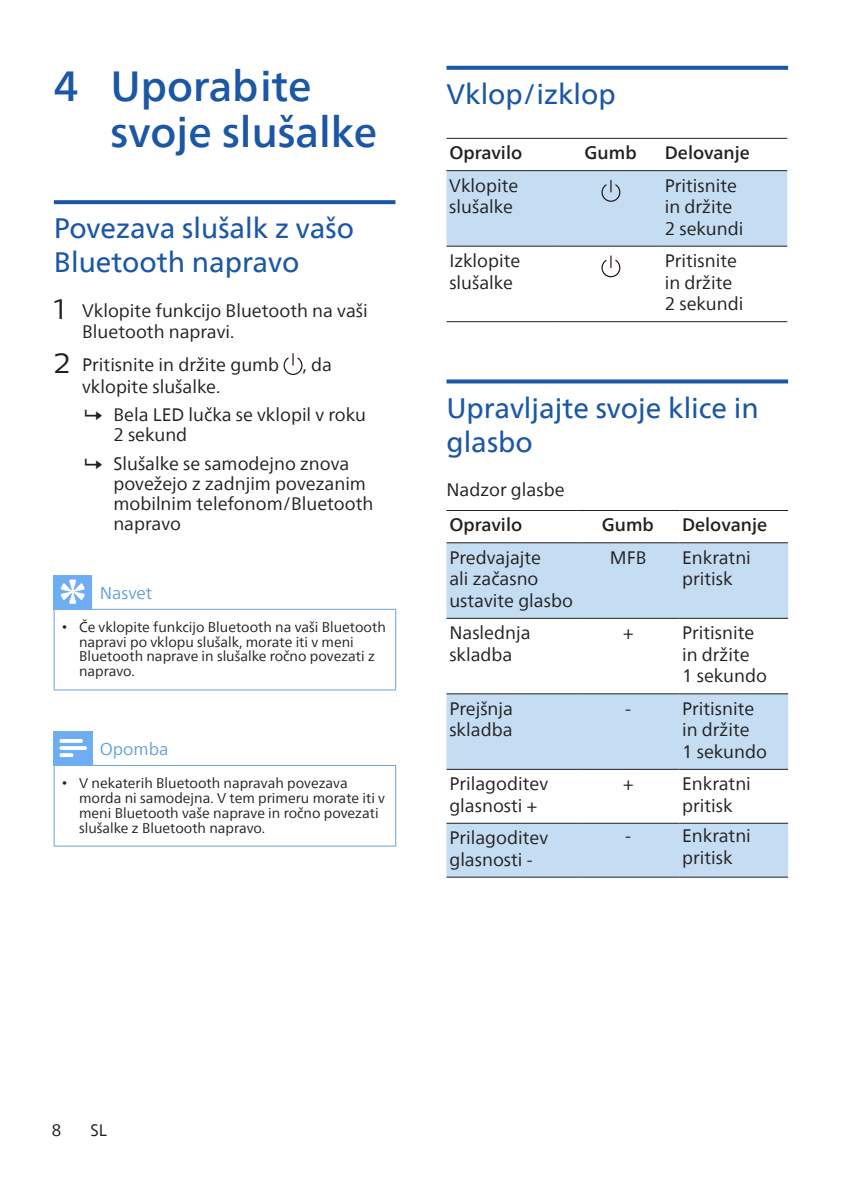
<style>
.page{position:relative;width:842px;height:1191px;background:#fff}
.page>*{position:absolute;margin:0;border:0;box-sizing:border-box;transform-origin:0 0}
.t1{font:500 42px/46px "Neue Frutiger World";color:#1c57a5}
.t2{font:28px/34px "Neue Frutiger World";color:#1c57a5}
.t3{font:18px/21.6px "Neue Frutiger World";color:#231f20}
.t4{font:500 18px "Neue Frutiger World";color:#231f20}
.t5{font:17px "Neue Frutiger World";color:#66a2d7}
.t6{font:16.4px "Neue Frutiger World";color:#231f20}
.t7{font:14px/15px "Neue Frutiger World";color:#231f20}
.s1{font-family:"Centrale Sans";font-size:28px}
.s2{font-family:"Arial"}
</style>
<div class="page">
<svg style="left:54px;top:200px;width:341px;height:4px"></svg>
<svg style="left:284px;top:353px;width:18px;height:22px"></svg>
<hr style="left:395px;top:609px;width:1px;height:80px;background:#66a2d7">
<hr style="left:54px;top:609px;width:1px;height:80px;background:#66a2d7">
<hr style="left:54px;top:689px;width:38px;height:1px;background:#66a2d7">
<hr style="left:92px;top:689px;width:304px;height:1px;background:#66a2d7">
<hr style="left:92px;top:609px;width:304px;height:1px;background:#66a2d7">
<hr style="left:54px;top:609px;width:38px;height:1px;background:#66a2d7">
<div style="left:54px;top:575px;width:38px;height:34px;background:#6eadf2"></div>
<svg style="left:61px;top:579px;width:24px;height:25px"></svg>
<hr style="left:395px;top:765px;width:1px;height:81px;background:#66a2d7">
<hr style="left:54px;top:765px;width:1px;height:81px;background:#66a2d7">
<hr style="left:54px;top:845px;width:38px;height:1px;background:#66a2d7">
<hr style="left:92px;top:845px;width:304px;height:1px;background:#66a2d7">
<hr style="left:92px;top:765px;width:304px;height:1px;background:#66a2d7">
<hr style="left:54px;top:765px;width:38px;height:1px;background:#66a2d7">
<div style="left:53px;top:731px;width:40px;height:34px;background:#6eadf2"></div>
<svg style="left:60px;top:739px;width:27px;height:18px"></svg>
<svg style="left:446px;top:66px;width:342px;height:4px"></svg>
<svg style="left:446px;top:379px;width:342px;height:4px"></svg>
<hr style="left:446px;top:138px;width:114px;height:1px;background:#231f20">
<hr style="left:560px;top:138px;width:102px;height:1px;background:#231f20">
<hr style="left:662px;top:138px;width:125px;height:1px;background:#231f20">
<hr style="left:446px;top:170px;width:114px;height:1px;background:#231f20">
<hr style="left:560px;top:170px;width:102px;height:1px;background:#231f20">
<hr style="left:662px;top:170px;width:125px;height:1px;background:#231f20">
<hr style="left:446px;top:246px;width:114px;height:1px;background:#231f20">
<hr style="left:560px;top:246px;width:102px;height:1px;background:#231f20">
<hr style="left:662px;top:246px;width:125px;height:1px;background:#231f20">
<hr style="left:446px;top:321px;width:114px;height:1px;background:#231f20">
<hr style="left:560px;top:321px;width:102px;height:1px;background:#231f20">
<hr style="left:662px;top:321px;width:125px;height:1px;background:#231f20">
<div style="left:446px;top:171px;width:341px;height:75px;background:#c4ddf2"></div>
<svg style="left:601px;top:255px;width:19px;height:22px"></svg>
<svg style="left:446px;top:543px;width:342px;height:333px;fill:#c4ddf2"></svg>
<hr style="left:446px;top:510px;width:131px;height:1px;background:#231f20">
<hr style="left:577px;top:510px;width:102px;height:1px;background:#231f20">
<hr style="left:679px;top:510px;width:109px;height:1px;background:#231f20">
<hr style="left:446px;top:542px;width:131px;height:1px;background:#231f20">
<hr style="left:577px;top:542px;width:102px;height:1px;background:#231f20">
<hr style="left:679px;top:542px;width:109px;height:1px;background:#231f20">
<hr style="left:446px;top:618px;width:131px;height:1px;background:#231f20">
<hr style="left:577px;top:618px;width:102px;height:1px;background:#231f20">
<hr style="left:679px;top:618px;width:109px;height:1px;background:#231f20">
<hr style="left:446px;top:693px;width:131px;height:1px;background:#231f20">
<hr style="left:577px;top:693px;width:102px;height:1px;background:#231f20">
<hr style="left:679px;top:693px;width:109px;height:1px;background:#231f20">
<hr style="left:446px;top:769px;width:131px;height:1px;background:#231f20">
<hr style="left:577px;top:769px;width:102px;height:1px;background:#231f20">
<hr style="left:679px;top:769px;width:109px;height:1px;background:#231f20">
<hr style="left:446px;top:822px;width:131px;height:1px;background:#231f20">
<hr style="left:577px;top:822px;width:102px;height:1px;background:#231f20">
<hr style="left:679px;top:822px;width:109px;height:1px;background:#231f20">
<hr style="left:446px;top:876px;width:131px;height:1px;background:#231f20">
<hr style="left:577px;top:876px;width:102px;height:1px;background:#231f20">
<hr style="left:679px;top:876px;width:109px;height:1px;background:#231f20">
<h1 class="t1" style="left:111px;top:64px;width:268px;text-indent:-57px">4 Uporabite svoje slušalke</h1>
<h2 class="t2" style="left:54px;top:212px;width:302px">Povezava slušalk z vašo<br>Bluetooth napravo</h2>
<p class="t3" style="left:82px;top:300px;width:287px;text-indent:-28px"><span class="s1">1</span> Vklopite funkcijo Bluetooth na vaši<br>Bluetooth napravi.</p>
<p class="t3" style="left:54px;top:354px;width:227px"><span class="s1">2</span> Pritisnite in držite gumb</p>
<p class="t3" style="left:302px;top:354px;width:31px">, da</p>
<p class="t3" style="left:113px;top:372px;width:254px;line-height:28.6px;text-indent:-31px">vklopite slušalke.<br>Bela LED lučka se vklopil v roku</p>
<p class="t3" style="left:113px;top:421px;width:237px;line-height:28.6px">2 sekund<br>Slušalke se samodejno znova</p>
<p class="t3" style="left:113px;top:474px;width:262px;line-height:20px">povežejo z zadnjim povezanim mobilnim telefonom/Bluetooth napravo</p>
<p class="t5" style="left:100px;top:580px;width:54px">Nasvet</p>
<p class="t7" style="left:79px;top:619px;width:308px;text-indent:-17px"><span class="s2">•</span> Če vklopite funkcijo Bluetooth na vaši Bluetooth napravi po vklopu slušalk, morate iti v meni Bluetooth naprave in slušalke ročno povezati z napravo.</p>
<p class="t5" style="left:100px;top:736px;width:70px">Opomba</p>
<p class="t7" style="left:79px;top:775px;width:307px;text-indent:-17px"><span class="s2">•</span> V nekaterih Bluetooth napravah povezava morda ni samodejna. V tem primeru morate iti v meni Bluetooth vaše naprave in ročno povezati slušalke z Bluetooth napravo.</p>
<h2 class="t2" style="left:446px;top:78px;width:171px">Vklop/izklop</h2>
<p class="t4" style="left:449px;top:138px;width:74px">Opravilo</p>
<p class="t4" style="left:585px;top:138px;width:54px">Gumb</p>
<p class="t4" style="left:665px;top:138px;width:87px">Delovanje</p>
<p class="t3" style="left:449px;top:175px;width:70px">Vklopite slušalke</p>
<p class="t3" style="left:665px;top:175px;width:80px">Pritisnite in držite<br>2 sekundi</p>
<p class="t3" style="left:449px;top:250px;width:73px">Izklopite slušalke</p>
<p class="t3" style="left:665px;top:250px;width:80px">Pritisnite in držite<br>2 sekundi</p>
<h2 class="t2" style="left:446px;top:391px;width:314px">Upravljajte svoje klice in glasbo</h2>
<p class="t3" style="left:446px;top:479px;width:120px">Nadzor glasbe</p>
<p class="t4" style="left:449px;top:510px;width:74px">Opravilo</p>
<p class="t4" style="left:602px;top:510px;width:54px">Gumb</p>
<p class="t4" style="left:682px;top:510px;width:87px">Delovanje</p>
<p class="t3" style="left:449px;top:547px;width:125px">Predvajajte<br>ali začasno ustavite glasbo</p>
<p class="t3" style="left:610px;top:547px;width:38px">MFB</p>
<p class="t3" style="left:682px;top:547px;width:70px">Enkratni pritisk</p>
<p class="t3" style="left:449px;top:622px;width:83px">Naslednja skladba</p>
<p class="t3" style="left:623px;top:622px;width:12px">+</p>
<p class="t3" style="left:682px;top:622px;width:86px">Pritisnite in držite<br>1 sekundo</p>
<p class="t3" style="left:449px;top:698px;width:65px">Prejšnja skladba</p>
<p class="t3" style="left:625px;top:698px;width:7px">-</p>
<p class="t3" style="left:682px;top:698px;width:86px">Pritisnite in držite<br>1 sekundo</p>
<p class="t3" style="left:449px;top:773px;width:100px">Prilagoditev glasnosti +</p>
<p class="t3" style="left:623px;top:773px;width:12px">+</p>
<p class="t3" style="left:682px;top:773px;width:70px">Enkratni pritisk</p>
<p class="t3" style="left:449px;top:827px;width:100px">Prilagoditev glasnosti -</p>
<p class="t3" style="left:625px;top:825px;width:7px">-</p>
<p class="t3" style="left:682px;top:825px;width:70px">Enkratni pritisk</p>
<p class="t6" style="left:52px;top:1117px;width:11px">8</p>
<p class="t6" style="left:91px;top:1117px;width:18px">SL</p>
</div>
